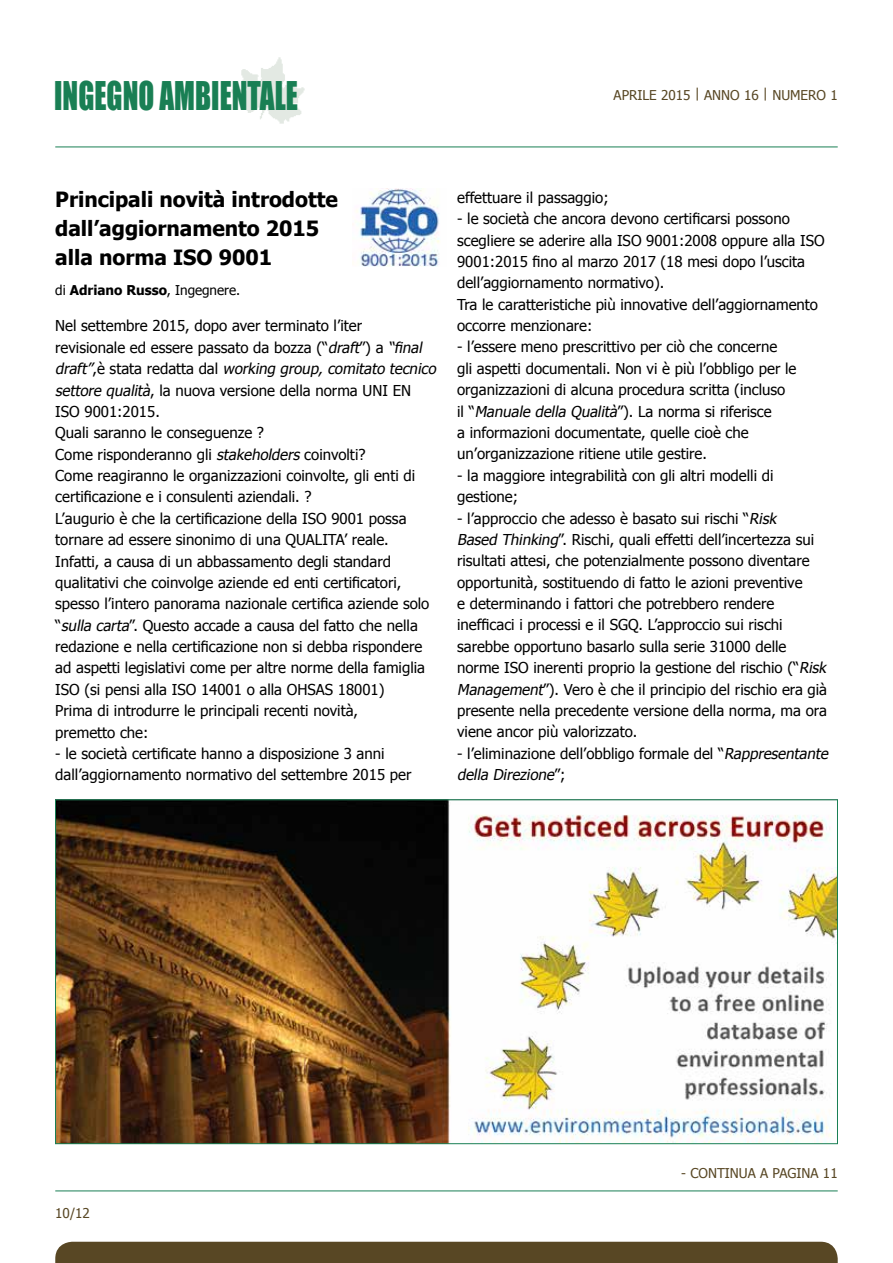
<style>
.page{position:relative;width:893px;height:1263px;background:#fff}
.page>*{position:absolute;margin:0;border:0;box-sizing:border-box;transform-origin:0 0}
.t1{font:36.3px "Impact";color:#197f54;scale:.8 1}
.t2{font:700 21px/28.8px "Tahoma";color:#000}
.t3{font:15px/21.3px "Tahoma";color:#000}
.t4{font:13.5px "Tahoma";color:#584724}
.t5{font:13.5px "Tahoma";color:#000}
.s1{font-weight:700}
.s2{font-style:italic}
</style>
<div class="page">
<hr style="left:55px;top:147px;width:783px;height:1px;background:#197f54">
<img style="left:231px;top:57px;width:74px;height:67px">
<hr style="left:55px;top:1191px;width:783px;height:1px;background:#197f54">
<div style="left:55px;top:1242px;width:783px;height:21px;background:#584724"></div>
<img style="left:356px;top:188px;width:84px;height:79px">
<img style="left:57px;top:801px;width:779px;height:341px">
<h1 class="t1" style="left:54px;top:73px;width:306px">INGEGNO AMBIENTALE</h1>
<p class="t4" style="left:614px;top:86px;width:226px">APRILE 2015 | ANNO 16 | NUMERO 1</p>
<h2 class="t2" style="left:55px;top:185px;width:284px">Principali novità introdotte dall’aggiornamento 2015 alla norma ISO 9001</h2>
<p class="t5" style="left:55px;top:281px;width:186px">di <span class="s1">Adriano Russo</span>, Ingegnere.</p>
<p class="t3" style="left:55px;top:315px;width:385px">Nel settembre 2015, dopo aver terminato l’iter<br>revisionale ed essere passato da bozza (“<span class="s2">draft</span>”) a <span class="s2">“final draft”</span>, è s t a t a r e d a tt a d a l <span class="s2">working group, comitato tecnico settore qualità</span>, la nuova versione della norma UNI EN ISO 9001:2015.<br>Quali saranno le conseguenze ?<br>Come risponderanno gli <span class="s2">stakeholders</span> coinvolti?<br>Come reagiranno le organizzazioni coinvolte, gli enti di certificazione e i consulenti aziendali. ?<br>L’augurio è che la certificazione della ISO 9001 possa tornare ad essere sinonimo di una QUALITA’ reale.<br>Infatti, a causa di un abbassamento degli standard qualitativi che coinvolge aziende ed enti certificatori, spesso l’intero panorama nazionale certifica aziende solo “<span class="s2">sulla carta</span>”. Questo accade a causa del fatto che nella redazione e nella certificazione non si debba rispondere ad aspetti legislativi come per altre norme della famiglia ISO (si pensi alla ISO 14001 o alla OHSAS 18001)<br>Prima di introdurre le principali recenti novità,<br>premetto che:</p>
<p class="t3" style="left:55px;top:742px;width:358px">- le società certificate hanno a disposizione 3 anni dall’aggiornamento normativo del settembre 2015 per</p>
<p class="t3" style="left:457px;top:186px;width:153px">effettuare il passaggio;</p>
<p class="t3" style="left:457px;top:208px;width:369px">- le società che ancora devono certificarsi possono scegliere se aderire alla ISO 9001:2008 oppure alla ISO 9001:2015 fino al marzo 2017 (18 mesi dopo l’uscita dell’aggiornamento normativo).<br>Tra le caratteristiche più innovative dell’aggiornamento occorre menzionare:</p>
<p class="t3" style="left:457px;top:336px;width:341px">- l’essere meno prescrittivo per ciò che concerne<br>gli aspetti documentali. Non vi è più l’obbligo per le organizzazioni di alcuna procedura scritta (incluso<br>il “<span class="s2">Manuale della Qualità</span>”). La norma si riferisce<br>a informazioni documentate, quelle cioè che un’organizzazione ritiene utile gestire.</p>
<p class="t3" style="left:457px;top:464px;width:318px">- la maggiore integrabilità con gli altri modelli di gestione;</p>
<p class="t3" style="left:457px;top:507px;width:374px">- l’approccio che adesso è basato sui rischi “<span class="s2">Risk<br>Based Thinking</span>”. Rischi, quali effetti dell’incertezza sui risultati attesi, che potenzialmente possono diventare opportunità, sostituendo di fatto le azioni preventive<br>e determinando i fattori che potrebbero rendere inefficaci i processi e il SGQ. L’approccio sui rischi sarebbe opportuno basarlo sulla serie 31000 delle norme ISO inerenti proprio la gestione del rischio (“<span class="s2">Risk Management</span>”). Vero è che il principio del rischio era già presente nella precedente versione della norma, ma ora viene ancor più valorizzato.</p>
<p class="t3" style="left:457px;top:742px;width:376px">- l’eliminazione dell’obbligo formale del “<span class="s2">Rappresentante della Direzione</span>” ;</p>
<p class="t4" style="left:55px;top:1204px;width:36px">10/12</p>
<p class="t4" style="left:681px;top:1164px;width:158px">- CONTINUA A PAGINA 11</p>
</div>
